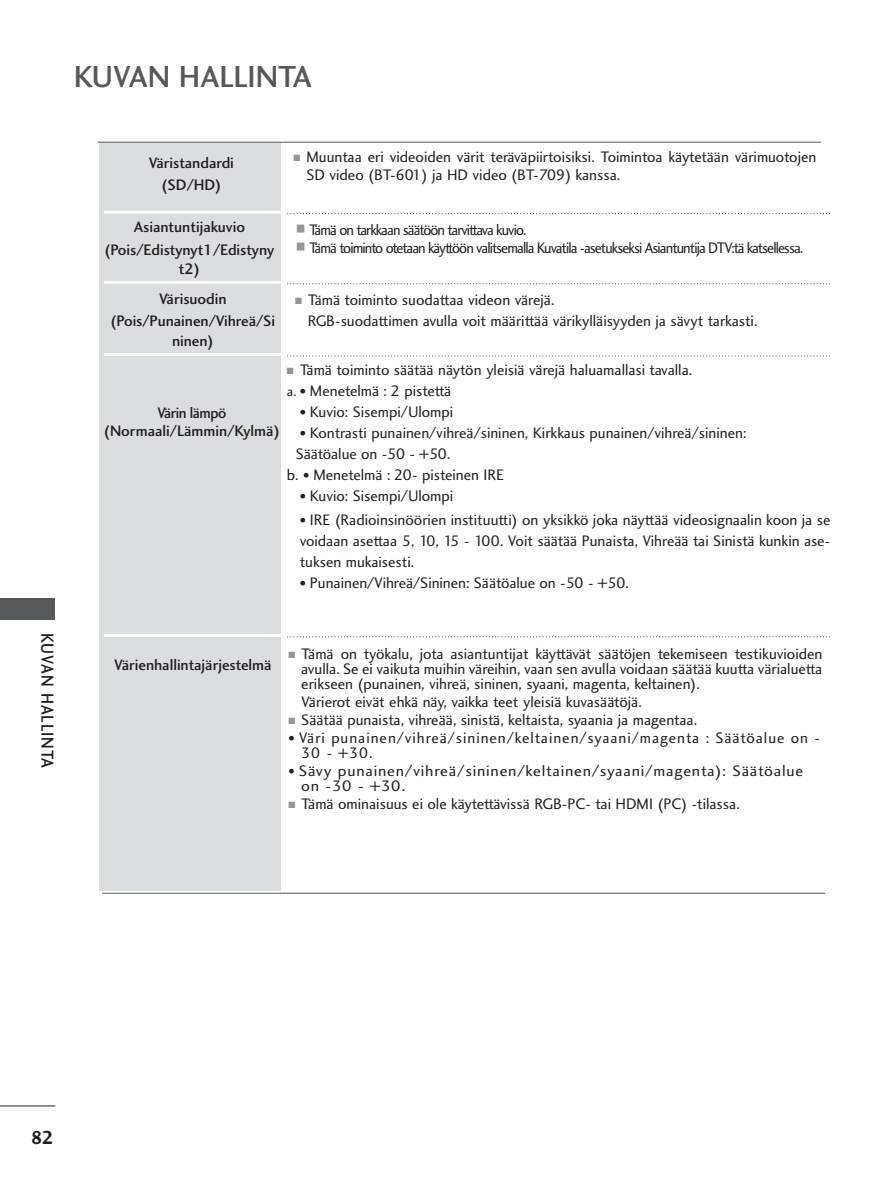
<style>
.page{position:relative;width:893px;height:1190px;background:#fff}
.page>*{position:absolute;margin:0;border:0;box-sizing:border-box;transform-origin:0 0}
.t1{font:31.5px "Charlotte Sans Medium Plain";color:#57585a}
.t2{font:19.5px "Charlotte Sans Bold Plain";color:#231f20}
.t3{font:18px "Charlotte Sans Medium Plain";letter-spacing:.06em;color:#231f20;scale:.9 1}
.t4{font:15.75px/21px "Charlotte Sans Book Plain";color:#231f20}
.t5{font:15.75px/22.5px "Charlotte Sans Medium Plain";letter-spacing:-.005em;color:#231f20;text-align:center}
.t6{font:15.75px/18px "Charlotte Sans Book Plain";letter-spacing:-.06em;color:#231f20;scale:.95 1}
.t7{font:15.75px/15px "Charlotte Sans Book Plain";letter-spacing:.05em;color:#231f20;scale:1.05 1}
.t8{font:15.75px/15px "Charlotte Sans Book Plain";letter-spacing:.06em;color:#231f20}
.t9{font:15.75px/18px "Charlotte Sans Medium Plain";letter-spacing:-.005em;color:#231f20;text-align:center;scale:.95 1}
.s1{color:#939598}
.s2{font-family:"FZDING33";font-size:9px;color:#939598}
.s3{font-size:14.25px}
</style>
<div class="page">
<hr style="left:0;top:1105px;width:55px;height:1px;background:#231f20">
<div style="left:0;top:598px;width:54px;height:21px;background:#57585a"></div>
<div style="left:100px;top:143px;width:181px;height:748px;background:#dcdddf"></div>
<hr style="left:104px;top:211px;width:178px;height:3px;background:#fff">
<svg style="left:287px;top:213px;width:544px;height:1px"></svg>
<hr style="left:104px;top:281px;width:178px;height:3px;background:#fff">
<svg style="left:287px;top:283px;width:544px;height:1px"></svg>
<hr style="left:104px;top:353px;width:178px;height:3px;background:#fff">
<svg style="left:287px;top:356px;width:544px;height:1px"></svg>
<hr style="left:104px;top:634px;width:178px;height:3px;background:#fff">
<svg style="left:287px;top:636px;width:544px;height:1px"></svg>
<hr style="left:102px;top:893px;width:723px;height:1px;background:#57585a">
<hr style="left:98px;top:142px;width:723px;height:1px;background:#57585a">
<h1 class="t1" style="left:74px;top:64px;width:239px">KUVAN HALLINTA</h1>
<p class="t3" style="left:54px;top:632px;width:152px;rotate:90deg">KUVAN HALLINTA</p>
<p class="t5" style="left:149px;top:153px;width:87px">Väristandardi (SD/HD)</p>
<p class="t4" style="left:306px;top:149px;width:511px;line-height:18px;text-indent:-13px"><span class="s1">■</span> Muuntaa eri videoiden värit teräväpiirtoisiksi. Toimintoa käytetään värimuotojen<br>SD video (BT-601) ja HD video (BT-709) kanssa.</p>
<p class="t5" style="left:104px;top:217px;width:171px">Asiantuntijakuvio (Pois/Edistynyt1/Edistyny</p>
<p class="t5" style="left:159px;top:256px;width:69px;line-height:29.5px">t2)<br>Värisuodin</p>
<p class="t5" style="left:110px;top:313px;width:166px;line-height:19.5px">(Pois/Punainen/Vihreä/Si ninen)</p>
<p class="t6" style="left:296px;top:222px;width:534px"><span class="s2">A</span> Tämä on tarkkaan säätöön tarvittava kuvio.<br><span class="s2">A</span> Tämä toiminto otetaan käyttöön valitsemalla Kuvatila -asetukseksi Asiantuntija DTV:tä katsellessa.</p>
<p class="t4" style="left:308px;top:291px;width:451px;text-indent:-13px"><span class="s1">■</span> Tämä toiminto suodattaa videon värejä.<br>RGB-suodattimen avulla voit määrittää värikylläisyyden ja sävyt tarkasti.</p>
<p class="t9" style="left:104px;top:405px;width:186px">Värin lämpö (Normaali/Lämmin/Kylmä)</p>
<p class="t4" style="left:287px;top:360px;width:407px"><span class="s1">■</span> Tämä toiminto säätää näytön yleisiä värejä haluamallasi tavalla. <span class="s3">a. •</span> Menetelmä : 2 pistettä</p>
<p class="t4" style="left:300px;top:402px;width:155px"><span class="s3">•</span> Kuvio: Sisempi/Ulompi</p>
<p class="t4" style="left:300px;top:423px;width:448px"><span class="s3">•</span> Kontrasti punainen/vihreä/sininen, Kirkkaus punainen/vihreä/sininen:</p>
<p class="t4" style="left:296px;top:444px;width:156px">Säätöalue on -50 - +50.</p>
<p class="t4" style="left:287px;top:465px;width:218px">b. <span class="s3">•</span> Menetelmä : 20- pisteinen IRE</p>
<p class="t4" style="left:300px;top:486px;width:155px"><span class="s3">•</span> Kuvio: Sisempi/Ulompi</p>
<p class="t4" style="left:300px;top:510px;width:532px;text-align:justify"><span class="s3">•</span> IRE (Radioinsinöörien instituutti) on yksikkö joka näyttää videosignaalin koon ja se voidaan asettaa 5, 10, 15 - 100. Voit säätää Punaista, Vihreää tai Sinistä kunkin ase&shy;tuksen mukaisesti.</p>
<p class="t4" style="left:300px;top:573px;width:331px"><span class="s3">•</span> Punainen/Vihreä/Sininen: Säätöalue on -50 - +50.</p>
<p class="t5" style="left:114px;top:655px;width:159px">Värienhallintajärjestelmä</p>
<p class="t4" style="left:301px;top:648px;width:522px;line-height:15px;text-align:justify;text-indent:-13px"><span class="s1">■</span> Tämä on työkalu, jota asiantuntijat käyttävät säätöjen tekemiseen testikuvioiden avulla. Se ei vaikuta muihin väreihin, vaan sen avulla voidaan säätää kuutta värialuetta erikseen (punainen, vihreä, sininen, syaani, magenta, keltainen).</p>
<p class="t4" style="left:301px;top:692px;width:342px">Värierot eivät ehkä näy, vaikka teet yleisiä kuvasäätöjä.</p>
<p class="t4" style="left:288px;top:710px;width:410px"><span class="s1">■</span> Säätää punaista, vihreää, sinistä, keltaista, syaania ja magentaa.</p>
<p class="t8" style="left:301px;top:731px;width:520px;text-indent:-13px"><span class="s3">•</span> Väri punainen/vihreä/sininen/keltainen/syaani/magenta : Säätöalue on -<br>30 - +30.</p>
<p class="t7" style="left:301px;top:764px;width:479px;text-indent:-13px"><span class="s3">•</span> Sävy punainen/vihreä/sininen/keltainen/syaani/magenta): Säätöalue on -30 - +30.</p>
<p class="t4" style="left:288px;top:794px;width:452px"><span class="s1">■</span> Tämä ominaisuus ei ole käytettävissä RGB-PC- tai HDMI (PC) -tilassa.</p>
<p class="t2" style="left:31px;top:1129px;width:25px">82</p>
</div>
